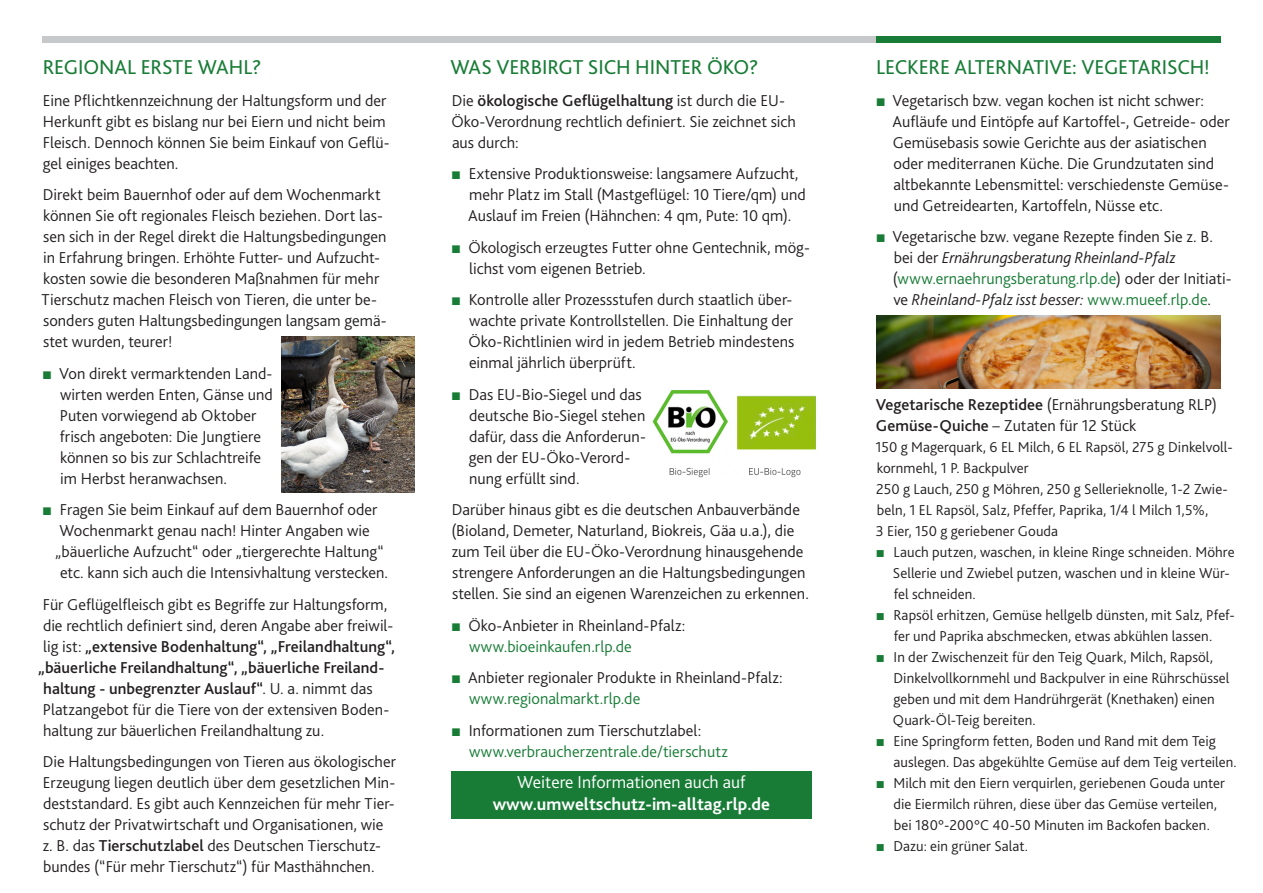
<style>
.page{position:relative;width:1263px;height:893px;background:#fff}
.page>*{position:absolute;margin:0;border:0;box-sizing:border-box;transform-origin:0 0}
.Überschrift_1{font:21px "Bliss 2";letter-spacing:-.005em;color:#187c36}
.t1{font:700 18px/21.6px "Bliss 2";color:#fff;text-align:center}
.Fließtext{font:300 16.5px/21px "Bliss 2";color:#231f20}
.Fließtext-2{font:500 16.5px "Bliss 2";color:#231f20}
.t2{font:300 16.5px/21px "Bliss 2";color:#187c36}
.Fließtext-3{font:300 15px/21px "Bliss 2";letter-spacing:.005em;color:#231f20}
.s1{font-family:"Arial";font-weight:400;color:#187c36}
.s2{font-weight:300}
.s3{font-weight:500}
.s4{color:#187c36}
.s5{font-family:"Arial";font-weight:400}
.s6{color:#231f20}
.s7{font-style:italic}
</style>
<div class="page">
<div style="left:43px;top:36px;width:833px;height:7px;background:#c7c8ca"></div>
<div style="left:876px;top:36px;width:344px;height:7px;background:#187c36"></div>
<div style="left:451px;top:772px;width:360px;height:47px;background:#187c36"></div>
<img style="left:652px;top:390px;width:164px;height:88px">
<img style="left:876px;top:315px;width:344px;height:74px">
<img style="left:282px;top:337px;width:132px;height:155px">
<p class="Überschrift_1" style="left:43px;top:54px;width:220px">REGIONAL ERSTE WAHL?</p>
<p class="Fließtext" style="left:43px;top:89px;width:348px">Eine Pflichtkennzeichnung der Haltungsform und der Herkunft gibt es bislang nur bei Eiern und nicht beim Fleisch. Dennoch können Sie beim Einkauf von Geflü&shy;gel einiges beachten.</p>
<p class="Fließtext" style="left:42px;top:184px;width:347px">Direkt beim Bauernhof oder auf dem Wochenmarkt können Sie oft regionales Fleisch beziehen. Dort las&shy;sen sich in der Regel direkt die Haltungsbedingungen in Erfahrung bringen. Erhöhte Futter- und Aufzucht&shy;kosten sowie die besonderen Maßnahmen für mehr Tierschutz machen Fleisch von Tieren, die unter be&shy;sonders guten Haltungsbedingungen langsam gemä&shy;stet wurden, teurer!</p>
<p class="Fließtext" style="left:60px;top:362px;width:214px;text-indent:-18px"><span class="s1">■</span> Von direkt vermarktenden Land&shy;wirten werden Enten, Gänse und<br>Puten vorwiegend ab Oktober frisch angeboten: Die Jungtiere können so bis zur Schlachtreife im Herbst heranwachsen.</p>
<p class="Fließtext" style="left:42px;top:499px;width:337px"><span class="s1">■</span> Fragen Sie beim Einkauf auf dem Bauernhof oder</p>
<p class="Fließtext" style="left:60px;top:520px;width:312px">Wochenmarkt genau nach! Hinter Angaben wie</p>
<p class="Fließtext" style="left:55px;top:541px;width:330px">„bäuerliche Aufzucht“ oder „tiergerechte Haltung“</p>
<p class="Fließtext" style="left:60px;top:562px;width:330px">etc. kann sich auch die Intensivhaltung verstecken.</p>
<p class="Fließtext" style="left:43px;top:593px;width:346px">Für Geflügelfleisch gibt es Begriffe zur Haltungsform,</p>
<p class="Fließtext" style="left:43px;top:614px;width:352px">die rechtlich definiert sind, deren Angabe aber freiwil-</p>
<p class="Fließtext-2" style="left:43px;top:636px;width:353px"><span class="s2">lig ist:</span> „extensive Bodenhaltung“, „Freilandhaltung“,</p>
<p class="Fließtext-2" style="left:38px;top:657px;width:348px">„bäuerliche Freilandhaltung“, „bäuerliche Freiland-</p>
<p class="Fließtext-2" style="left:43px;top:678px;width:331px">haltung - unbegrenzter Auslauf“<span class="s2">. U. a. nimmt das</span></p>
<p class="Fließtext" style="left:43px;top:698px;width:348px">Platzangebot für die Tiere von der extensiven Boden-</p>
<p class="Fließtext" style="left:43px;top:719px;width:283px">haltung zur bäuerlichen Freilandhaltung zu.</p>
<p class="Fließtext" style="left:43px;top:751px;width:355px">Die Haltungsbedingungen von Tieren aus ökologischer Erzeugung liegen deutlich über dem gesetzlichen Min&shy;deststandard. Es gibt auch Kennzeichen für mehr Tier&shy;schutz der Privatwirtschaft und Organisationen, wie z. B. das <span class="s3">Tierschutzlabel</span> des Deutschen Tierschutz&shy;bundes (“Für mehr Tierschutz“) für Masthähnchen.</p>
<p class="Überschrift_1" style="left:450px;top:54px;width:310px">WAS VERBIRGT SICH HINTER ÖKO?</p>
<p class="Fließtext" style="left:451px;top:89px;width:346px">Die <span class="s3">ökologische Geflügelhaltung</span> ist durch die EU-<br>Öko-Verordnung rechtlich definiert. Sie zeichnet sich aus durch:</p>
<p class="Fließtext" style="left:468px;top:163px;width:339px;text-indent:-17px"><span class="s1">■</span> Extensive Produktionsweise: langsamere Aufzucht, mehr Platz im Stall (Mastgeflügel: 10 Tiere/qm) und<br>Auslauf im Freien (Hähnchen: 4 qm, Pute: 10 qm).</p>
<p class="Fließtext" style="left:469px;top:236px;width:342px;text-indent:-18px"><span class="s1">■</span> Ökologisch erzeugtes Futter ohne Gentechnik, mög&shy;lichst vom eigenen Betrieb.</p>
<p class="Fließtext" style="left:468px;top:289px;width:327px;text-align:justify;text-indent:-17px"><span class="s1">■</span> Kontrolle aller Prozessstufen durch staatlich über&shy;wachte private Kontrollstellen. Die Einhaltung der Öko-Richtlinien wird in jedem Betrieb mindestens einmal jährlich überprüft.</p>
<p class="Fließtext" style="left:469px;top:383px;width:179px;text-indent:-18px"><span class="s1">■</span> Das EU-Bio-Siegel und das deutsche Bio-Siegel stehen dafür, dass die Anforderun&shy;gen der EU-Öko-Verord&shy;nung erfüllt sind.</p>
<p class="Fließtext" style="left:451px;top:499px;width:359px">Darüber hinaus gibt es die deutschen Anbauverbände (Bioland, Demeter, Naturland, Biokreis, Gäa u.a.), die zum Teil über die EU-Öko-Verordnung hinausgehende strengere Anforderungen an die Haltungsbedingungen stellen. Sie sind an eigenen Warenzeichen zu erkennen.</p>
<p class="Fließtext" style="left:469px;top:614px;width:218px;text-indent:-18px"><span class="s1">■</span> Öko-Anbieter in Rheinland-Pfalz: <span class="s4">www.bioeinkaufen.rlp.de</span></p>
<p class="Fließtext" style="left:469px;top:667px;width:315px;text-indent:-18px"><span class="s1">■</span> Anbieter regionaler Produkte in Rheinland-Pfalz: <span class="s4">www.regionalmarkt.rlp.de</span></p>
<p class="t2" style="left:469px;top:719px;width:260px;text-indent:-18px"><span class="s5">■</span> <span class="s6">Informationen zum Tierschutzlabel: </span>www.verbraucherzentrale.de/tierschutz</p>
<p class="t1" style="left:493px;top:771px;width:279px"><span class="s2">Weitere Informationen auch auf </span>www.umweltschutz-im-alltag.rlp.de</p>
<p class="Überschrift_1" style="left:876px;top:54px;width:335px">LECKERE ALTERNATIVE: VEGETARISCH!</p>
<p class="Fließtext" style="left:893px;top:89px;width:339px;text-indent:-17px"><span class="s1">■</span> Vegetarisch bzw. vegan kochen ist nicht schwer:<br>Aufläufe und Eintöpfe auf Kartoffel-, Getreide- oder Gemüsebasis sowie Gerichte aus der asiatischen oder mediterranen Küche. Die Grundzutaten sind altbekannte Lebensmittel: verschiedenste Gemüse&shy;und Getreidearten, Kartoffeln, Nüsse etc.</p>
<p class="Fließtext" style="left:893px;top:226px;width:340px;text-indent:-17px"><span class="s1">■</span> Vegetarische bzw. vegane Rezepte finden Sie z. B. bei der <span class="s7">Ernährungsberatung Rheinland-Pfalz </span>(<span class="s4">www.ernaehrungsberatung.rlp.de</span>) oder der Initiati&shy;ve <span class="s7">Rheinland-Pfalz isst besser:</span> <span class="s4">www.mueef.rlp.de</span>.</p>
<p class="Fließtext" style="left:876px;top:394px;width:343px"><span class="s3">Vegetarische Rezeptidee</span> (Ernährungsberatung RLP)<br><span class="s3">Gemüse-Quiche</span> – Zutaten für 12 Stück</p>
<p class="Fließtext-3" style="left:875px;top:436px;width:359px">150 g Magerquark, 6 EL Milch, 6 EL Rapsöl, 275 g Dinkelvoll&shy;kornmehl, 1 P. Backpulver</p>
<p class="Fließtext-3" style="left:876px;top:478px;width:353px">250 g Lauch, 250 g Möhren, 250 g Sellerieknolle, 1-2 Zwie&shy;beln, 1 EL Rapsöl, Salz, Pfeffer, Paprika, 1/4 l Milch 1,5%,</p>
<p class="Fließtext-3" style="left:876px;top:520px;width:184px">3 Eier, 150 g geriebener Gouda</p>
<p class="Fließtext-3" style="left:893px;top:541px;width:343px;text-indent:-17px"><span class="s1">■</span> Lauch putzen, waschen, in kleine Ringe schneiden. Möhre<br>Sellerie und Zwiebel putzen, waschen und in kleine Wür&shy;fel schneiden.</p>
<p class="Fließtext-3" style="left:876px;top:604px;width:360px;text-align:center"><span class="s1">■</span> Rapsöl erhitzen, Gemüse hellgelb dünsten, mit Salz, Pfef&shy;fer und Paprika abschmecken, etwas abkühlen lassen.</p>
<p class="Fließtext-3" style="left:893px;top:646px;width:338px;text-indent:-17px"><span class="s1">■</span> In der Zwischenzeit für den Teig Quark, Milch, Rapsöl, Dinkelvollkornmehl und Backpulver in eine Rührschüssel geben und mit dem Handrührgerät (Knethaken) einen Quark-Öl-Teig bereiten.</p>
<p class="Fließtext-3" style="left:894px;top:730px;width:345px;text-indent:-18px"><span class="s1">■</span> Eine Springform fetten, Boden und Rand mit dem Teig auslegen. Das abgekühlte Gemüse auf dem Teig verteilen.</p>
<p class="Fließtext-3" style="left:893px;top:772px;width:333px;text-indent:-17px"><span class="s1">■</span> Milch mit den Eiern verquirlen, geriebenen Gouda unter die Eiermilch rühren, diese über das Gemüse verteilen, bei 180°-200°C 40-50 Minuten im Backofen backen.</p>
<p class="Fließtext-3" style="left:876px;top:835px;width:154px"><span class="s1">■</span> Dazu: ein grüner Salat.</p>
</div>
